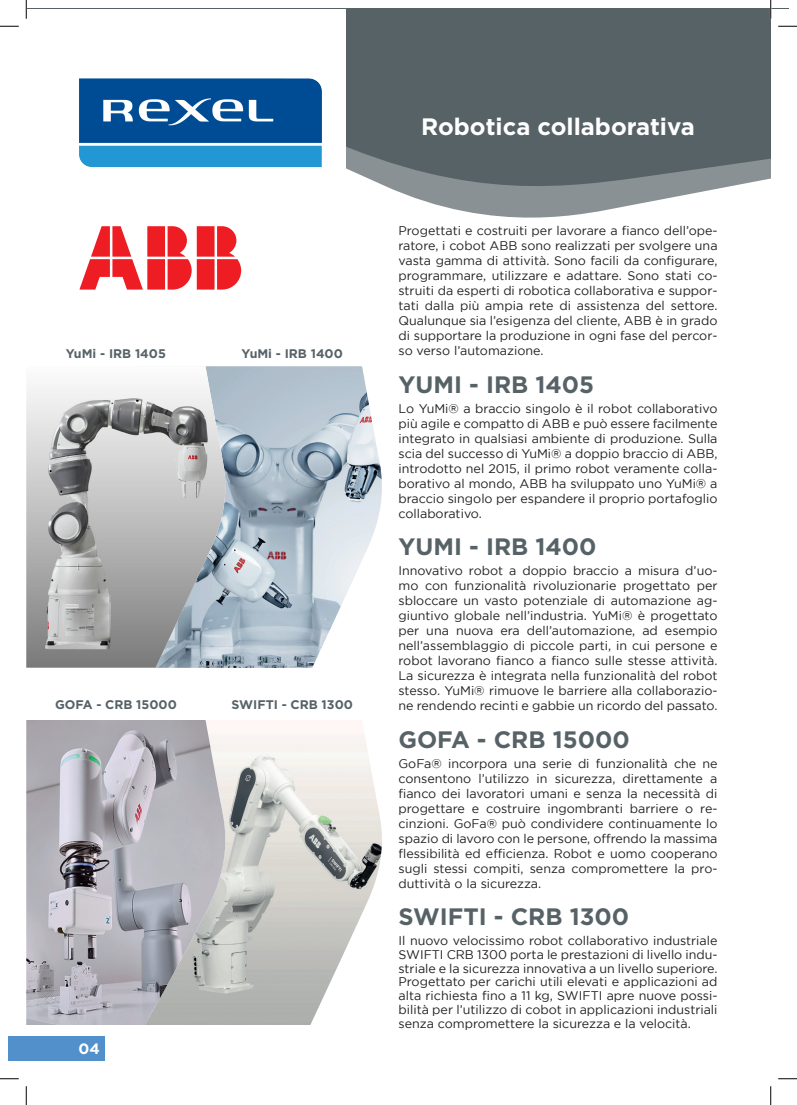
<style>
.page{position:relative;width:797px;height:1105px;background:#fff}
.page>*{position:absolute;margin:0;border:0;box-sizing:border-box;transform-origin:0 0}
.t1{font:700 23.75px "Gotham";color:#576267}
.t2{font:700 23.75px "Gotham";color:#fff}
.t3{font:700 15px "Gotham";color:#fff}
.t4{font:12.5px/15px "Gotham";color:#231f20;text-align:justify}
.t5{font:700 12.5px "Gotham";color:#576267}
</style>
<div class="page">
<svg style="left:431px;top:203px;width:211px;height:15px;fill:#899194"></svg>
<svg style="left:346px;top:9px;width:424px;height:194px;background:#626d71"></svg>
<img style="left:79px;top:78px;width:243px;height:90px">
<svg style="left:79px;top:226px;width:162px;height:64px"></svg>
<img style="left:233px;top:366px;width:149px;height:302px">
<img style="left:233px;top:720px;width:149px;height:305px">
<img style="left:26px;top:366px;width:207px;height:302px">
<img style="left:26px;top:720px;width:207px;height:305px">
<div style="left:9px;top:1036px;width:96px;height:25px;background:#5290cc"></div>
<svg style="left:0;top:25px;width:19px;height:2px"></svg>
<svg style="left:0;top:1078px;width:19px;height:1px"></svg>
<svg style="left:778px;top:1078px;width:19px;height:1px"></svg>
<svg style="left:25px;top:0;width:2px;height:19px"></svg>
<svg style="left:25px;top:1086px;width:2px;height:19px"></svg>
<svg style="left:770px;top:0;width:27px;height:179px"></svg>
<svg style="left:770px;top:1086px;width:1px;height:19px"></svg>
<p class="t5" style="left:66px;top:346px;width:101px">YuMi - IRB 1405</p>
<p class="t5" style="left:242px;top:346px;width:103px">YuMi - IRB 1400</p>
<p class="t5" style="left:55px;top:697px;width:123px">GOFA - CRB 15000</p>
<p class="t5" style="left:231px;top:697px;width:123px">SWIFTI - CRB 1300</p>
<p class="t3" style="left:79px;top:1040px;width:23px">04</p>
<p class="t2" style="left:421px;top:113px;width:275px">Robotica collaborativa</p>
<p class="t4" style="left:398px;top:223px;width:320px">Progettati e costruiti per lavorare a fianco dell’ope&shy;ratore, i cobot ABB sono realizzati per svolgere una vasta gamma di attività. Sono facili da configurare, programmare, utilizzare e adattare. Sono stati co&shy;struiti da esperti di robotica collaborativa e suppor&shy;tati dalla più ampia rete di assistenza del settore.<br>Qualunque sia l’esigenza del cliente, ABB è in grado di supportare la produzione in ogni fase del percor&shy;so verso l’automazione.</p>
<p class="t1" style="left:398px;top:370px;width:197px">YUMI - IRB 1405</p>
<p class="t4" style="left:398px;top:400px;width:320px">Lo YuMi® a braccio singolo è il robot collaborativo più agile e compatto di ABB e può essere facilmente integrato in qualsiasi ambiente di produzione. Sulla scia del successo di YuMi® a doppio braccio di ABB, introdotto nel 2015, il primo robot veramente colla&shy;borativo al mondo, ABB ha sviluppato uno YuMi® a braccio singolo per espandere il proprio portafoglio collaborativo.</p>
<p class="t1" style="left:398px;top:533px;width:199px">YUMI - IRB 1400</p>
<p class="t4" style="left:398px;top:563px;width:320px">Innovativo robot a doppio braccio a misura d’uo&shy;mo con funzionalità rivoluzionarie progettato per sbloccare un vasto potenziale di automazione ag&shy;giuntivo globale nell’industria. YuMi® è progettato per una nuova era dell’automazione, ad esempio nell’assemblaggio di piccole parti, in cui persone e robot lavorano fianco a fianco sulle stesse attività.<br>La sicurezza è integrata nella funzionalità del robot stesso. YuMi® rimuove le barriere alla collaborazio&shy;ne rendendo recinti e gabbie un ricordo del passato.</p>
<p class="t1" style="left:398px;top:725px;width:233px">GOFA - CRB 15000</p>
<p class="t4" style="left:398px;top:755px;width:320px">GoFa® incorpora una serie di funzionalità che ne consentono l’utilizzo in sicurezza, direttamente a fianco dei lavoratori umani e senza la necessità di progettare e costruire ingombranti barriere o re&shy;cinzioni. GoFa® può condividere continuamente lo spazio di lavoro con le persone, offrendo la massima flessibilità ed efficienza. Robot e uomo cooperano sugli stessi compiti, senza compromettere la pro&shy;duttività o la sicurezza.</p>
<p class="t1" style="left:398px;top:903px;width:232px">SWIFTI - CRB 1300</p>
<p class="t4" style="left:398px;top:934px;width:320px;line-height:13.8px">Il nuovo velocissimo robot collaborativo industriale SWIFTI CRB 1300 porta le prestazioni di livello indu&shy;striale e la sicurezza innovativa a un livello superiore.<br>Progettato per carichi utili elevati e applicazioni ad alta richiesta fino a 11 kg, SWIFTI apre nuove possi&shy;bilità per l’utilizzo di cobot in applicazioni industriali senza compromettere la sicurezza e la velocità.</p>
</div>
